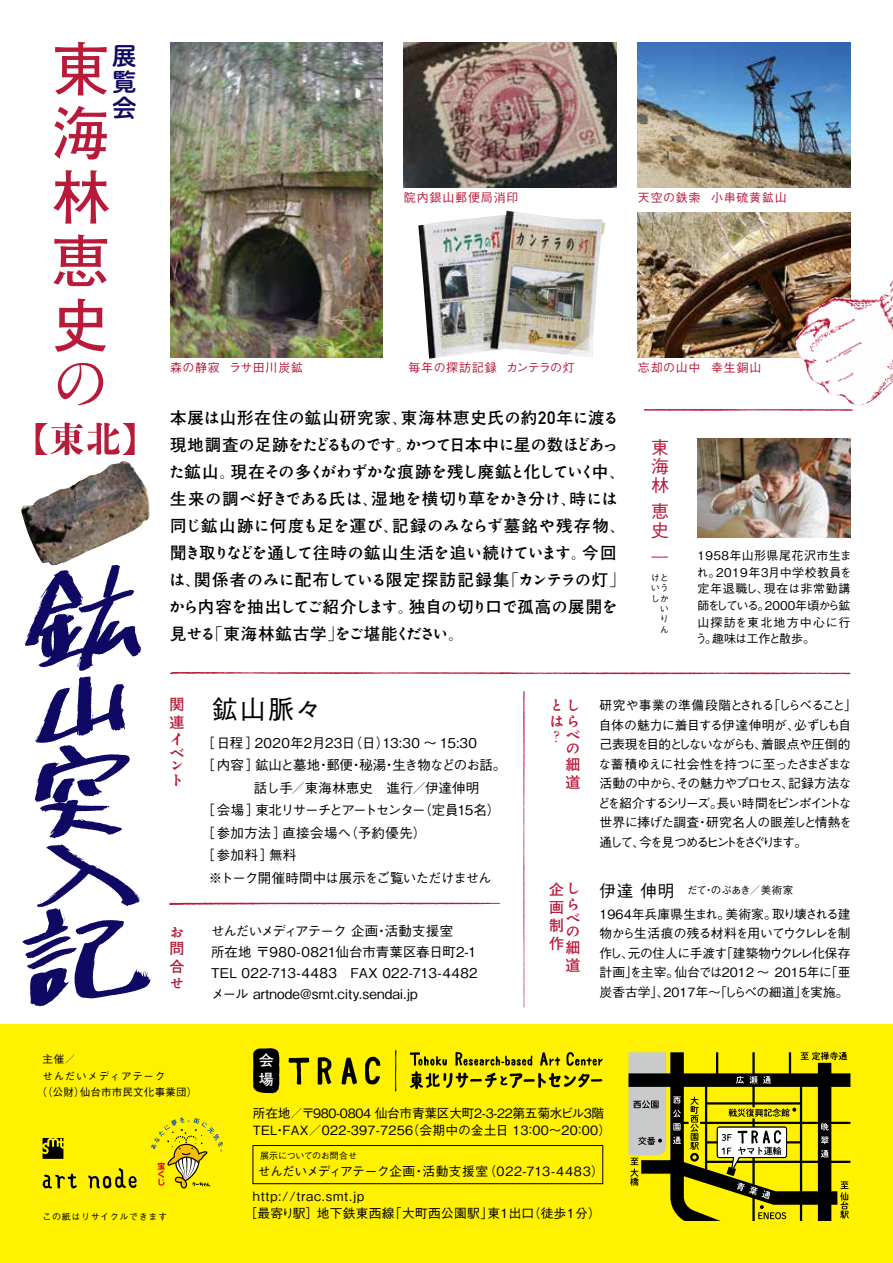
<style>
.page{position:relative;width:893px;height:1263px;background:#fff}
.page>*{position:absolute;margin:0;border:0;box-sizing:border-box;transform-origin:0 0}
.t1{font:500 26.1px "Gothic BBB Pro";color:#000}
.t2{font:24.45px/25.8px "Hiragino UD Sans R Std W6";color:#100964;text-align:justify}
.t3{font:500 18px/18.9px "Gothic BBB Pro";color:#b81a3a;text-align:justify}
.t4{font:16.5px/27px "Antique Std AN1";letter-spacing:-.145em;color:#000}
.t5{font:700 16.5px "Futo Go B101 Pro";letter-spacing:.055em;color:#000}
.t6{font:700 16.5px "Futo Go B101 Pro";letter-spacing:.09em;color:#000}
.t7{font:15px/14.4px "Antique Std AN1";color:#b81a3a}
.t8{font:700 15px/18px "Futo Go B101 Pro";color:#b81a3a}
.t9{font:700 15px "A1 Mincho Std";color:#b81a3a}
.t10{font:700 15px/18.8px "Futo Go B101 Pro";color:#fff}
.t11{font:500 13.5px/21px "Gothic BBB Pro";letter-spacing:-.005em;color:#000}
.t12{font:500 13.5px "Gothic BBB Pro";letter-spacing:.015em;color:#000}
.t13{font:500 13.5px "Gothic BBB Pro";letter-spacing:-.055em;color:#000}
.t14{font:500 13.5px "Gothic BBB Pro";letter-spacing:-.09em;color:#000}
.t15{font:500 13.5px "Gothic BBB Pro";letter-spacing:-.05em;color:#000}
.t16{font:500 12.75px/19.5px "Gothic BBB Pro";letter-spacing:-.025em;color:#000;text-align:justify}
.t17{font:500 12.75px/19.5px "Gothic BBB Pro";letter-spacing:-.075em;color:#000}
.t18{font:500 12.75px/17px "Gothic BBB Pro";letter-spacing:.02em;color:#000}
.t19{font:500 12px/16.5px "Gothic BBB Pro";letter-spacing:.035em;color:#000}
.t20{font:500 12px "Gothic BBB Pro";letter-spacing:.07em;color:#b81a3a}
.t21{font:500 12px "Gothic BBB Pro";letter-spacing:.04em;color:#b81a3a}
.t22{font:500 10.5px "Gothic BBB Pro";letter-spacing:.02em;color:#000}
.t23{font:500 10.5px "Gothic BBB Pro";letter-spacing:-.035em;color:#000}
.t24{font:500 10.5px "Gothic BBB Pro";letter-spacing:.07em;color:#000}
.t25{font:500 9px "Gothic BBB Pro";letter-spacing:.07em;color:#000}
.t26{font:500 9px "Gothic BBB Pro";letter-spacing:-.01em;color:#000}
.t27{font:500 9px/10.4px "Gothic BBB Pro";letter-spacing:.03em;color:#000;text-align:right}
.s1{font-family:"Antique Std AN1";font-weight:400}
.s2{font-family:"A1 Mincho Std"}
.s3{font-family:"DIN Alternate";font-size:17.7px}
.s4{font-family:"Futo Go B101 Pro";font-weight:700}
.s5{font-family:"A1 Mincho Std";font-weight:700}
.s6{font-size:16.5px}
</style>
<div class="page">
<div style="left:0;top:1025px;width:893px;height:238px;background:#fff100"></div>
<svg style="left:55px;top:42px;width:52px;height:53px"></svg>
<svg style="left:54px;top:106px;width:53px;height:54px"></svg>
<svg style="left:53px;top:170px;width:56px;height:54px"></svg>
<svg style="left:53px;top:234px;width:54px;height:52px"></svg>
<svg style="left:55px;top:299px;width:51px;height:53px"></svg>
<svg style="left:58px;top:363px;width:45px;height:42px"></svg>
<svg style="left:25px;top:565px;width:117px;height:273px"></svg>
<svg style="left:22px;top:844px;width:130px;height:162px"></svg>
<img style="left:418px;top:211px;width:187px;height:148px">
<img style="left:638px;top:213px;width:212px;height:144px">
<img style="left:638px;top:43px;width:212px;height:144px">
<img style="left:404px;top:43px;width:213px;height:144px">
<img style="left:170px;top:43px;width:213px;height:314px">
<img style="left:697px;top:439px;width:153px;height:98px">
<img style="left:21px;top:461px;width:129px;height:104px">
<svg style="left:36px;top:422px;width:99px;height:33px"></svg>
<svg style="left:253px;top:1048px;width:26px;height:45px"></svg>
<div style="left:253px;top:1145px;width:350px;height:39px;border:1px solid #000"></div>
<svg style="left:151px;top:1117px;width:72px;height:72px"></svg>
<svg style="left:42px;top:1168px;width:95px;height:20px"></svg>
<svg style="left:43px;top:1138px;width:20px;height:21px"></svg>
<svg style="left:289px;top:1057px;width:91px;height:27px"></svg>
<svg style="left:410px;top:1052px;width:193px;height:37px"></svg>
<svg style="left:395px;top:1050px;width:1px;height:41px"></svg>
<svg style="left:628px;top:1052px;width:222px;height:168px"></svg>
<svg style="left:170px;top:672px;width:680px;height:2px"></svg>
<svg style="left:644px;top:409px;width:209px;height:2px"></svg>
<svg style="left:651px;top:556px;width:17px;height:2px"></svg>
<svg style="left:169px;top:902px;width:331px;height:3px"></svg>
<svg style="left:523px;top:691px;width:3px;height:317px"></svg>
<img style="left:794px;top:280px;width:99px;height:125px">
<h2 class="t2" style="left:112px;top:42px;width:26px">展覧会</h2>
<p class="t20" style="left:404px;top:188px;width:116px">院内銀山郵便局消印</p>
<p class="t20" style="left:638px;top:188px;width:151px">天空の鉄索 小串硫黄鉱山</p>
<p class="t20" style="left:170px;top:358px;width:135px">森の静寂 ラサ田川炭鉱</p>
<p class="t21" style="left:408px;top:358px;width:168px">毎年の探訪記録 カンテラの灯</p>
<p class="t20" style="left:638px;top:358px;width:125px">忘却の山中 幸生銅山</p>
<p class="t5" style="left:170px;top:405px;width:450px">本展<span class="s1">は</span>山形在住<span class="s1">の</span>鉱山研究家<span class="s2">、</span>東海林恵史氏<span class="s1">の</span>約<span class="s3">20</span>年<span class="s1">に</span>渡<span class="s1">る</span></p>
<p class="t4" style="left:168px;top:430px;width:459px"><span class="s4">現地調査</span>の<span class="s4">足跡</span>をたどるものです<span class="s5">。</span>かつて<span class="s4">日本中</span>に<span class="s4">星</span>の<span class="s4">数</span>ほどあった<span class="s4">鉱山</span><span class="s5">。</span><span class="s4">現在</span>その<span class="s4">多</span>くがわずかな<span class="s4">痕跡</span>を<span class="s4">残</span>し<span class="s4">廃鉱</span>と<span class="s4">化</span>していく<span class="s4">中</span><span class="s5">、</span><span class="s4">生来</span>の<span class="s4">調</span>べ<span class="s4">好</span>きである<span class="s4">氏</span>は<span class="s5">、</span><span class="s4">湿地</span>を<span class="s4">横切</span>り<span class="s4">草</span>をかき<span class="s4">分</span>け<span class="s5">、</span><span class="s4">時</span>には</p>
<p class="t6" style="left:170px;top:513px;width:457px">同<span class="s1">じ</span>鉱山跡<span class="s1">に</span>何度<span class="s1">も</span>足<span class="s1">を</span>運<span class="s1">び</span><span class="s2">、</span>記録<span class="s1">のみならず</span>墓銘<span class="s1">や</span>残存物<span class="s2">、</span></p>
<p class="t4" style="left:168px;top:538px;width:459px"><span class="s4">聞</span>き<span class="s4">取</span>りなどを<span class="s4">通</span>して<span class="s4">往時</span>の<span class="s4">鉱山生活</span>を<span class="s4">追</span>い<span class="s4">続</span>けています<span class="s5">。</span><span class="s4">今回</span>は<span class="s5">、</span><span class="s4">関係者</span>のみに<span class="s4">配布</span>している<span class="s4">限定探訪記録集</span><span class="s5">「</span>カンテラの<span class="s4">灯</span><span class="s5">」</span>から<span class="s4">内容</span>を<span class="s4">抽出</span>してご<span class="s4">紹介</span>します<span class="s5">。</span><span class="s4">独自</span>の<span class="s4">切</span>り<span class="s4">口</span>で<span class="s4">孤高</span>の<span class="s4">展開</span>を</p>
<p class="t5" style="left:170px;top:621px;width:296px">見<span class="s1">せる</span><span class="s2">「</span>東海林鉱古学<span class="s2">」</span><span class="s1">をご</span>堪能<span class="s1">ください</span><span class="s2">。</span></p>
<h3 class="t3" style="left:651px;top:436px;width:19px">東海林</h3>
<h3 class="t3" style="left:651px;top:500px;width:19px">恵史</h3>
<p class="t27" style="left:651px;top:571px;width:19px">けというしかいりん</p>
<p class="t19" style="left:695px;top:546px;width:158px">1958年山形県尾花沢市生まれ。2019年３月中学校教員を定年退職し、現在は非常勤講師をしている。2000年頃から鉱山探訪を東北地方中心に行う。趣味は工作と散歩。</p>
<p class="t8" style="left:169px;top:693px;width:16px">関連</p>
<p class="t7" style="left:169px;top:731px;width:16px">イベ</p>
<p class="t7" style="left:169px;top:757px;width:16px">ント</p>
<p class="t7" style="left:169px;top:924px;width:16px">お</p>
<p class="t8" style="left:169px;top:937px;width:16px">問合</p>
<p class="t7" style="left:169px;top:974px;width:16px">せ</p>
<h1 class="t1" style="left:212px;top:688px;width:111px">鉱山脈々</h1>
<p class="t12" style="left:201px;top:732px;width:277px">［日程］2020年2月23日（日）13:30 ～ 15:30</p>
<p class="t13" style="left:201px;top:754px;width:307px">［内容］鉱山と墓地・郵便・秘湯・生き物などのお話。</p>
<p class="t11" style="left:209px;top:776px;width:272px">　　　 話し手／東海林恵史　進行／伊達伸明</p>
<p class="t14" style="left:201px;top:799px;width:301px">［会場］東北リサーチとアートセンター（定員15名）</p>
<p class="t12" style="left:201px;top:822px;width:227px">［参加方法］直接会場へ（予約優先）</p>
<p class="t11" style="left:201px;top:843px;width:97px">［参加料］無料</p>
<p class="t15" style="left:209px;top:867px;width:285px">※トーク開催時間中は展示をご覧いただけません</p>
<p class="t11" style="left:211px;top:919px;width:268px">せんだいメディアテーク 企画・活動支援室<br>所在地 〒980-0821仙台市青葉区春日町2-1<br>TEL 022-713-4483　FAX 022-713-4482メール artnode@smt.city.sendai.jp</p>
<p class="t7" style="left:549px;top:696px;width:33px;line-height:15.6px">としはら</p>
<p class="t9" style="left:549px;top:724px;width:33px">？<span class="s1">べ</span></p>
<p class="t7" style="left:566px;top:739px;width:16px">の</p>
<p class="t8" style="left:566px;top:753px;width:16px">細道</p>
<p class="t8" style="left:549px;top:879px;width:33px">企<span class="s1">し</span></p>
<p class="t7" style="left:566px;top:896px;width:16px">らべ</p>
<p class="t7" style="left:566px;top:923px;width:16px">の</p>
<p class="t8" style="left:566px;top:936px;width:16px">細道</p>
<p class="t8" style="left:549px;top:897px;width:16px;text-align:justify">画制作</p>
<p class="t17" style="left:598px;top:694px;width:260px">研究や事業の準備段階とされる「しらべること」自体の魅力に着目する伊達伸明が、必ずしも自己表現を目的としないながらも、着眼点や圧倒的な蓄積ゆえに社会性を持つに至ったさまざまな活動の中から、その魅力やプロセス、記録方法などを紹介するシリーズ。長い時間をピンポイントな世界に捧げた調査・研究名人の眼差しと情熱を通して、今を見つめるヒントをさぐります。</p>
<p class="t23" style="left:600px;top:882px;width:195px"><span class="s6">伊達 伸明</span> だて・のぶあき／美術家</p>
<p class="t16" style="left:600px;top:903px;width:252px">1964年兵庫県生まれ。美術家。取り壊される建物から生活痕の残る材料を用いてウクレレを制作し、元の住人に手渡す「建築物ウクレレ化保存計画」を主宰。仙台では2012 ～ 2015年に「亜炭香古学」、2017年～「しらべの細道」を実施。</p>
<p class="t22" style="left:43px;top:1051px;width:34px">主催／</p>
<p class="t24" style="left:43px;top:1067px;width:124px">せんだいメディアテーク</p>
<p class="t22" style="left:37px;top:1084px;width:162px">（（公財）仙台市市民文化事業団）</p>
<p class="t25" style="left:43px;top:1209px;width:126px">この紙はリサイクルできます</p>
<p class="t10" style="left:259px;top:1049px;width:16px">会場</p>
<p class="t16" style="left:253px;top:1103px;width:360px;line-height:17px">所在地／〒980-0804 仙台市青葉区大町2-3-22第五菊水ビル3階<br>TEL・FAX／022-397-7256（会期中の金土日 13：00～20：00）</p>
<p class="t26" style="left:260px;top:1149px;width:99px">展示についてのお問合せ</p>
<p class="t16" style="left:258px;top:1160px;width:347px">せんだいメディアテーク企画・活動支援室（022-713-4483）</p>
<p class="t18" style="left:244px;top:1186px;width:358px;text-indent:9px">http://trac.smt.jp<br>［最寄り駅］地下鉄東西線「大町西公園駅」東1出口（徒歩1分）</p>
</div>
